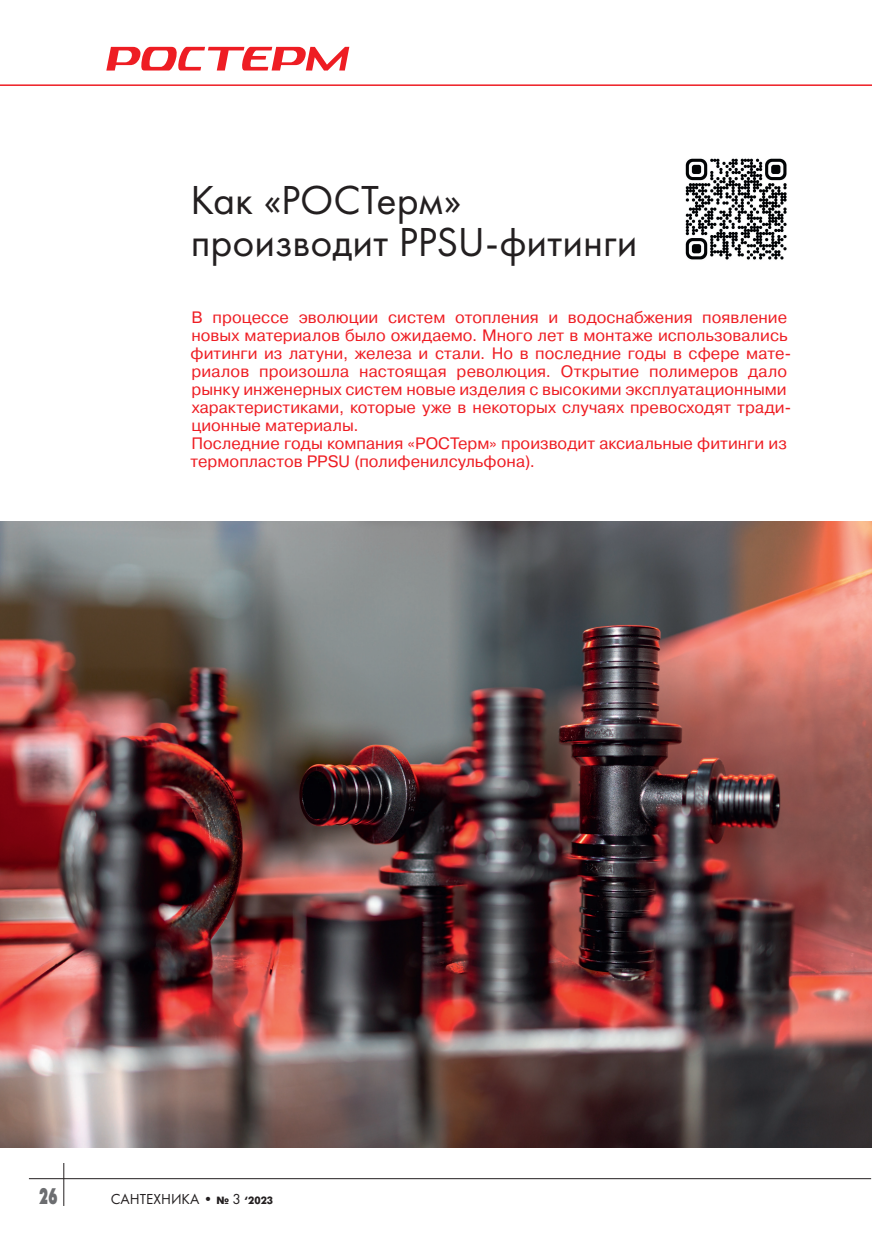
<style>
.page{position:relative;width:872px;height:1234px;background:#fff}
.page>*{position:absolute;margin:0;border:0;box-sizing:border-box;transform-origin:0 0}
.t1{font:42px/42px "Futura";color:#231f20}
.t2{font:22.5px "Futura Futuris XC";color:#6c6d70;scale:.6 1}
.t3{font:16.5px/18px "Pragmatica";color:#ee1d23}
.t4{font:15px "Futura";color:#231f20}
.s1{font-family:"Futura Futuris";font-weight:700;font-size:10.5px}
</style>
<div class="page">
<hr style="left:29px;top:1177px;width:842px;height:1px;background:#231f20">
<hr style="left:63px;top:1162px;width:1px;height:43px;background:#231f20">
<img style="left:0;top:522px;width:871px;height:625px">
<svg style="left:106px;top:47px;width:243px;height:24px"></svg>
<hr style="left:0;top:84px;width:872px;height:2px;background:#ee1d23">
<img style="left:685px;top:158px;width:102px;height:102px">
<h1 class="t1" style="left:190px;top:179px;width:448px">Как «РОСТерм» производит PPSU-фитинги</h1>
<p class="t3" style="left:190px;top:308px;width:602px">В процессе эволюции систем отопления и водоснабжения появление новых материалов было ожидаемо. Много лет в монтаже использовались фитинги из латуни, железа и стали. Но в последние годы в сфере мате&shy;риалов произошла настоящая революция. Открытие полимеров дало рынку инженерных систем новые изделия с высокими эксплуатационными характеристиками, которые уже в некоторых случаях превосходят тради&shy;ционные материалы.<br>Последние годы компания «РОСТерм» производит аксиальные фитинги из термопластов PPSU (полифенилсульфона).</p>
<h2 class="t2" style="left:39px;top:1183px;width:32px">26</h2>
<p class="t4" style="left:111px;top:1189px;width:164px">САНТЕХНИКА • <span class="s1">№</span> 3 <span class="s1">‘2023</span></p>
</div>
